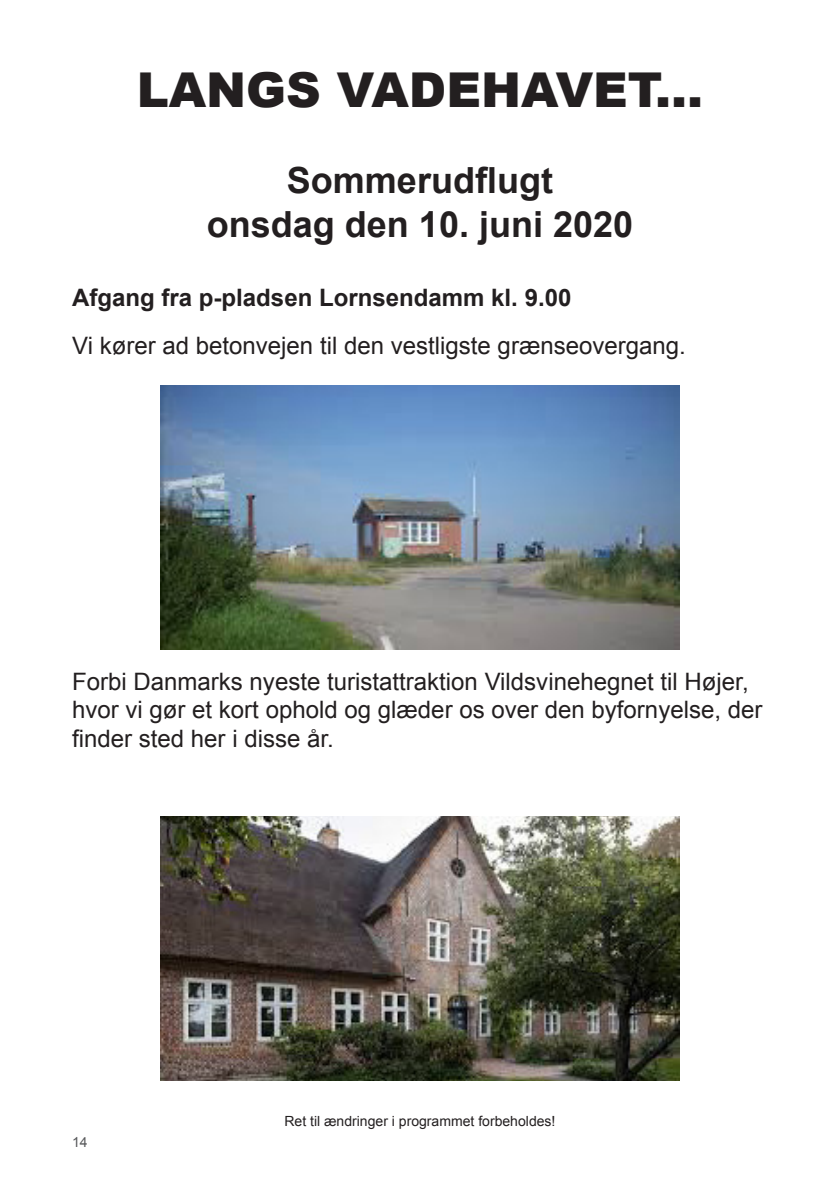
<style>
.page{position:relative;width:840px;height:1191px;background:#fff}
.page>*{position:absolute;margin:0;border:0;box-sizing:border-box;transform-origin:0 0}
.t1{font:900 48px "Arial";color:#231f20}
.t2{font:700 36px "Arial";color:#231f20}
.t3{font:24px/28.8px "Arial";color:#231f20}
.t4{font:700 24px "Arial";color:#231f20}
.t5{font:14px "Arial";color:#231f20}
.t6{font:14px "Arial";color:#57585a}
</style>
<div class="page">
<img style="left:161px;top:385px;width:518px;height:264px">
<img style="left:161px;top:816px;width:518px;height:264px">
<p class="t1" style="left:137px;top:55px;width:567px">LANGS VADEHAVET...</p>
<p class="t2" style="left:287px;top:157px;width:268px">Sommerudflugt</p>
<p class="t2" style="left:206px;top:200px;width:428px">onsdag den 10. juni 2020</p>
<p class="t4" style="left:72px;top:281px;width:500px">Afgang fra p-pladsen Lornsendamm kl. 9.00</p>
<p class="t3" style="left:72px;top:331px;width:615px">Vi kører ad betonvejen til den vestligste grænseovergang.</p>
<p class="t3" style="left:72px;top:667px;width:691px">Forbi Danmarks nyeste turistattraktion Vildsvinehegnet til Højer, hvor vi gør et kort ophold og glæder os over den byfornyelse, der finder sted her i disse år.</p>
<p class="t6" style="left:72px;top:1133px;width:17px">14</p>
<p class="t5" style="left:284px;top:1112px;width:272px">Ret til ændringer i programmet forbeholdes!</p>
</div>
